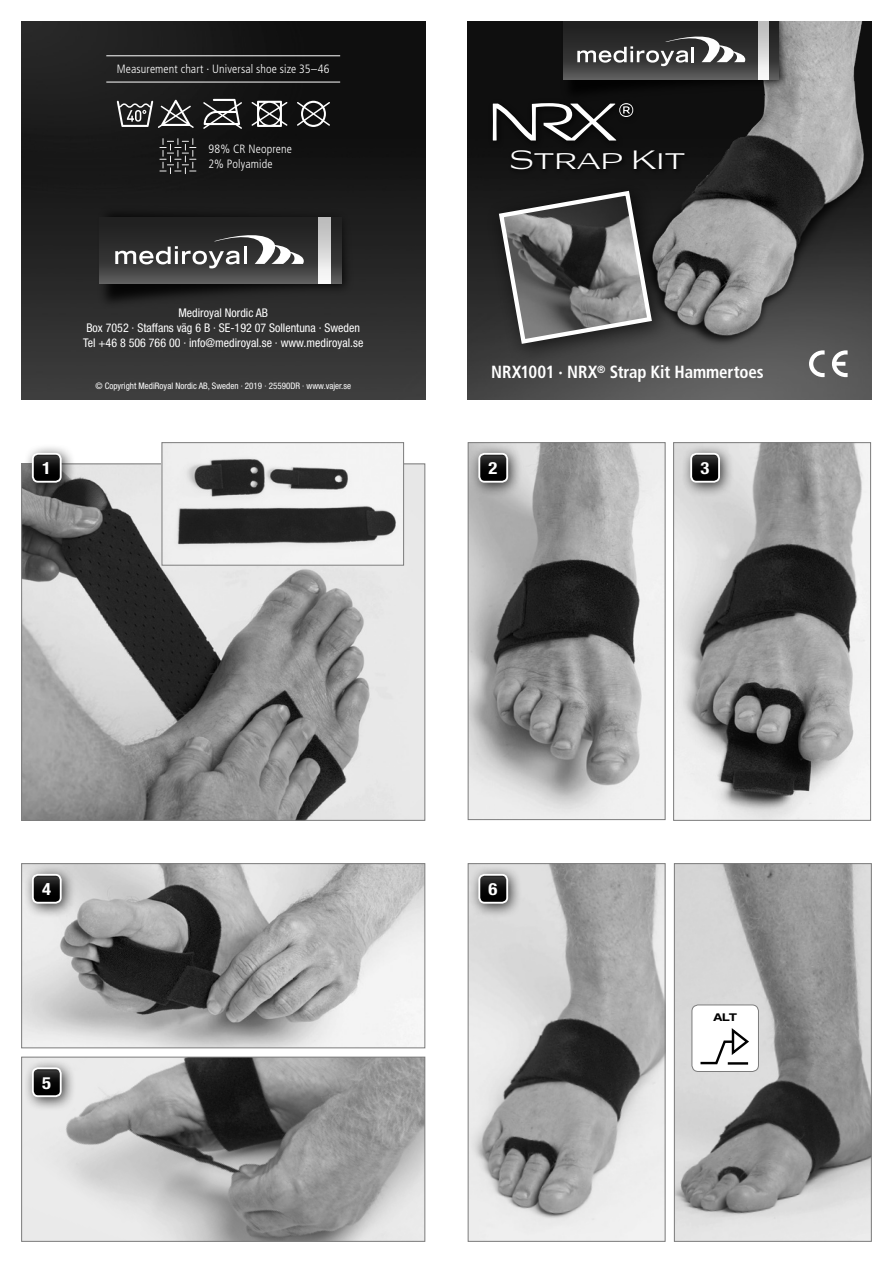
<style>
.page{position:relative;width:893px;height:1263px;background:#fff}
.page>*{position:absolute;margin:0;border:0;box-sizing:border-box;transform-origin:0 0}
.t1{font:29.7px "Luxury PS Platinum";color:#fff}
.t2{font:700 condensed 17.7px "Frutiger";letter-spacing:-.005em;color:#fff;scale:.96 1}
.t3{font:700 condensed 16.8px "Helvetica Neue";color:#fff;scale:1.1 1}
.t4{font:condensed 12px/15px "Helvetica Neue";color:#fff;text-align:center}
.t5{font:300 condensed 12px/15px "Frutiger";letter-spacing:.01em;color:#fff}
.t6{font:700 expanded 10.65px "Helvetica Neue";color:#000}
.t7{font:condensed 9px "Helvetica Neue";color:#fff}
</style>
<div class="page">
<img style="left:23px;top:465px;width:400px;height:354px">
<img style="left:468px;top:21px;width:404px;height:379px">
<img style="left:21px;top:21px;width:404px;height:379px">
<img style="left:612px;top:21px;width:260px;height:368px">
<svg style="left:809px;top:350px;width:16px;height:27px"></svg>
<svg style="left:832px;top:350px;width:16px;height:27px"></svg>
<div style="left:23px;top:444px;width:53px;height:53px;background:#000;opacity:.75"></div>
<svg style="left:33px;top:454px;width:28px;height:28px"></svg>
<div style="left:32px;top:453px;width:30px;height:30px;border:2px solid #fff;border-radius:5px"></div>
<img style="left:675px;top:444px;width:194px;height:375px">
<div style="left:673px;top:442px;width:198px;height:379px;border:1px solid #7c7c7c"></div>
<img style="left:23px;top:865px;width:400px;height:181px">
<div style="left:21px;top:863px;width:404px;height:185px;border:1px solid #7c7c7c"></div>
<img style="left:470px;top:865px;width:193px;height:375px">
<div style="left:468px;top:863px;width:197px;height:379px;border:1px solid #7c7c7c"></div>
<img style="left:470px;top:444px;width:193px;height:374px">
<div style="left:468px;top:442px;width:197px;height:378px;border:1px solid #7c7c7c"></div>
<div style="left:488px;top:98px;width:136px;height:51px;background:#0f0f0f"></div>
<div style="left:615px;top:99px;width:26px;height:25px;background:#0e0e0e"></div>
<svg style="left:493px;top:103px;width:140px;height:38px"></svg>
<div style="left:508px;top:148px;width:182px;height:27px;background:#101010"></div>
<hr style="left:106px;top:55px;width:234px;height:1px;background:#fff">
<hr style="left:106px;top:82px;width:234px;height:1px;background:#fff">
<img style="left:81px;top:200px;width:279px;height:124px">
<svg style="left:100px;top:218px;width:241px;height:66px;background:#3b3b3b"></svg>
<svg style="left:319px;top:218px;width:11px;height:66px"></svg>
<svg style="left:115px;top:233px;width:189px;height:35px"></svg>
<img style="left:547px;top:21px;width:248px;height:95px">
<svg style="left:563px;top:21px;width:216px;height:59px;background:#383838"></svg>
<svg style="left:758px;top:21px;width:11px;height:59px"></svg>
<svg style="left:577px;top:34px;width:168px;height:32px"></svg>
<div style="left:486px;top:178px;width:186px;height:186px;background:#000;opacity:.6"></div>
<svg style="left:496px;top:188px;width:158px;height:158px;background:#606060"></svg>
<img style="left:23px;top:1059px;width:400px;height:181px">
<div style="left:21px;top:1057px;width:404px;height:185px;border:1px solid #7c7c7c"></div>
<img style="left:164px;top:444px;width:238px;height:120px">
<div style="left:162px;top:442px;width:242px;height:124px;border:1px solid #7c7c7c"></div>
<img style="left:676px;top:865px;width:194px;height:375px">
<div style="left:674px;top:863px;width:198px;height:379px;border:1px solid #7c7c7c"></div>
<div style="left:692px;top:1005px;width:66px;height:66px;background:#fff;border-radius:6px"></div>
<div style="left:692px;top:1004px;width:67px;height:68px;border:1px solid #7c7c7c;border-radius:6px"></div>
<svg style="left:700px;top:1028px;width:49px;height:37px"></svg>
<hr style="left:728px;top:1062px;width:20px;height:3px;background:#000">
<div style="left:469px;top:444px;width:54px;height:53px;background:#000;opacity:.75"></div>
<svg style="left:479px;top:454px;width:28px;height:28px"></svg>
<div style="left:478px;top:453px;width:30px;height:30px;border:2px solid #fff;border-radius:5px"></div>
<div style="left:681px;top:444px;width:53px;height:53px;background:#000;opacity:.75"></div>
<svg style="left:691px;top:454px;width:28px;height:28px"></svg>
<div style="left:690px;top:453px;width:30px;height:30px;border:2px solid #fff;border-radius:5px"></div>
<div style="left:23px;top:864px;width:53px;height:54px;background:#000;opacity:.75"></div>
<svg style="left:33px;top:875px;width:28px;height:28px"></svg>
<div style="left:32px;top:874px;width:30px;height:30px;border:2px solid #fff;border-radius:5px"></div>
<div style="left:23px;top:1058px;width:53px;height:54px;background:#000;opacity:.75"></div>
<svg style="left:33px;top:1068px;width:28px;height:28px"></svg>
<div style="left:32px;top:1067px;width:30px;height:30px;border:2px solid #fff;border-radius:5px"></div>
<div style="left:469px;top:864px;width:54px;height:54px;background:#000;opacity:.75"></div>
<svg style="left:479px;top:875px;width:28px;height:28px"></svg>
<div style="left:478px;top:874px;width:30px;height:30px;border:2px solid #fff;border-radius:5px"></div>
<svg style="left:117px;top:100px;width:77px;height:28px"></svg>
<svg style="left:297px;top:101px;width:33px;height:26px"></svg>
<svg style="left:251px;top:101px;width:36px;height:26px"></svg>
<svg style="left:203px;top:99px;width:39px;height:30px"></svg>
<svg style="left:159px;top:138px;width:37px;height:36px"></svg>
<p class="t5" style="left:117px;top:62px;width:214px">Measurement chart · Universal shoe size 35–46</p>
<p class="t5" style="left:208px;top:141px;width:85px">98% CR Neoprene<br>2% Polyamide</p>
<h3 class="t3" style="left:42px;top:458px;width:10px">1</h3>
<p class="t4" style="left:83px;top:305px;width:282px">Mediroyal Nordic AB<br>Box 7052 · Staffans väg 6 B · SE-192 07 Sollentuna · Sweden<br>Tel +46 8 506 766 00 · info@mediroyal.se · www.mediroyal.se</p>
<p class="t7" style="left:95px;top:381px;width:257px">© Copyright MediRoyal Nordic AB, Sweden · 2019 · 25590DR · www.vajer.se</p>
<h1 class="t1" style="left:510px;top:144px;width:177px">Strap Kit</h1>
<h2 class="t2" style="left:491px;top:361px;width:285px">NRX1001 · NRX<sup>®</sup> Strap Kit Hammertoes</h2>
<h3 class="t3" style="left:489px;top:458px;width:10px">2</h3>
<h3 class="t3" style="left:700px;top:458px;width:10px">3</h3>
<h3 class="t3" style="left:42px;top:879px;width:10px">4</h3>
<h3 class="t3" style="left:42px;top:1073px;width:10px">5</h3>
<h3 class="t3" style="left:489px;top:879px;width:10px">6</h3>
<p class="t6" style="left:713px;top:1010px;width:25px">ALT</p>
</div>
